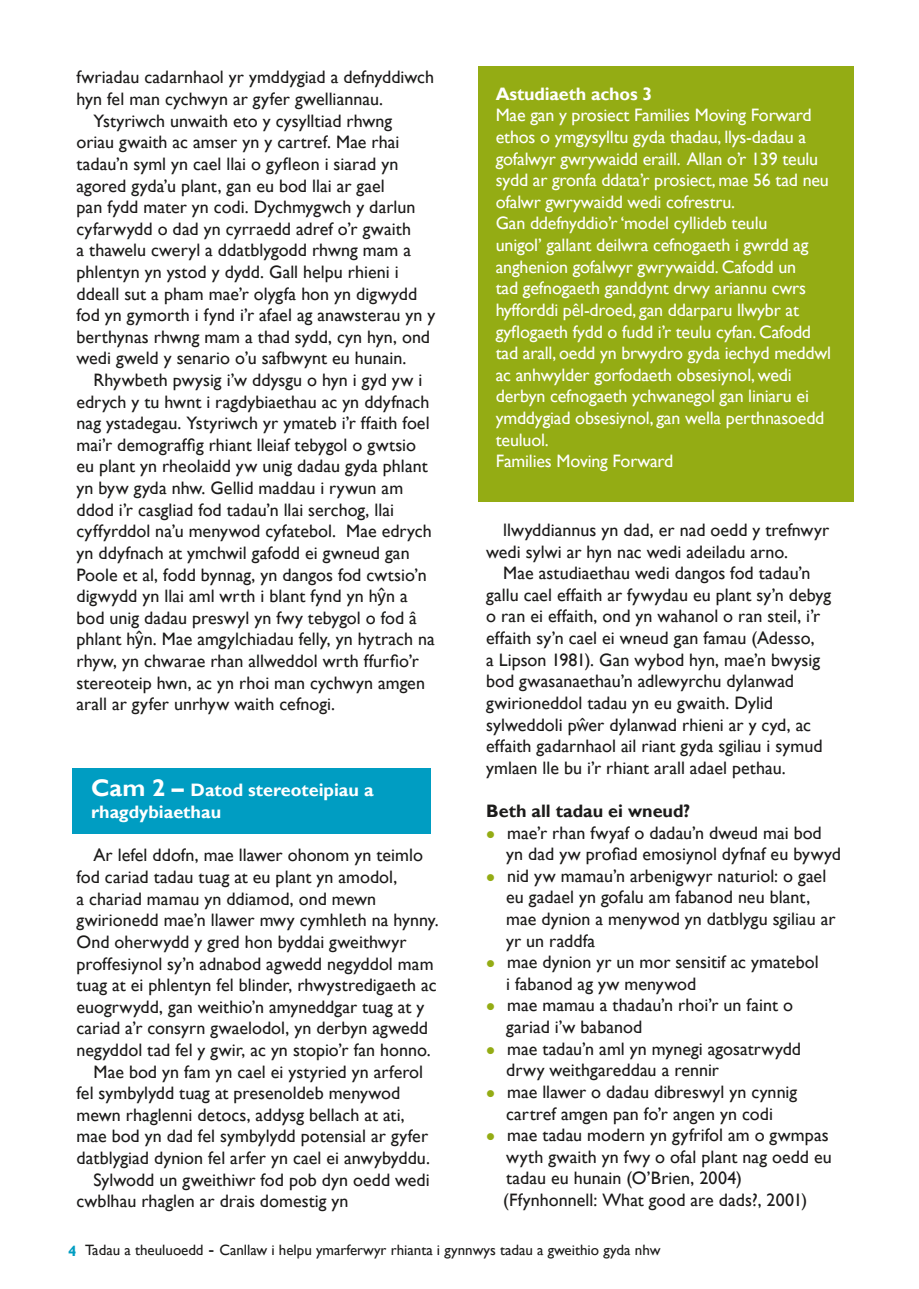
<style>
.page{position:relative;width:919px;height:1289px;background:#fff}
.page>*{position:absolute;margin:0;border:0;box-sizing:border-box;transform-origin:0 0}
.t1{font:18px/21.6px "Gill Sans";color:#1c1b1a}
.t2{font:18px/21.6px "Gill Sans";letter-spacing:-.01em;color:#fff}
.t3{font:700 18px/21.6px "Gill Sans";color:#fff}
.t4{font:700 18px "Gill Sans";color:#1c1b1a}
.t5{font:15px "Gill Sans";color:#1c1b1a}
.s1{font-family:"Trebuchet MS"}
.s2{font-size:24px}
.s3{font-family:"Trebuchet MS";font-size:16.5px}
.s4{color:#94ac14}
.s5{font-weight:700;color:#009dc2}
.s6{font-size:18px}
</style>
<div class="page">
<div style="left:477px;top:67px;width:376px;height:435px;background:#94ac14"></div>
<div style="left:72px;top:768px;width:359px;height:65px;background:#009dc2"></div>
<p class="t1" style="left:76px;top:67px;width:359px">fwriadau cadarnhaol yr ymddygiad a defnyddiwch</p>
<p class="t1" style="left:76px;top:89px;width:308px">hyn fel man cychwyn ar gyfer gwelliannau.</p>
<p class="t1" style="left:93px;top:110px;width:300px">Ystyriwch unwaith eto y cysylltiad rhwng</p>
<p class="t1" style="left:76px;top:132px;width:324px">oriau gwaith ac amser yn y cartref. Mae rhai</p>
<p class="t1" style="left:76px;top:153px;width:323px">tadau’n syml yn cael llai o gyfleon i siarad yn</p>
<p class="t1" style="left:76px;top:175px;width:310px">agored gyda’u plant, gan eu bod llai ar gael</p>
<p class="t1" style="left:76px;top:197px;width:340px">pan fydd mater yn codi. Dychmygwch y darlun</p>
<p class="t1" style="left:76px;top:218px;width:336px">cyfarwydd o dad yn cyrraedd adref o’r gwaith</p>
<p class="t1" style="left:76px;top:240px;width:336px">a thawelu cweryl a ddatblygodd rhwng mam a</p>
<p class="t1" style="left:76px;top:261px;width:324px">phlentyn yn ystod y dydd. Gall helpu rhieni i</p>
<p class="t1" style="left:76px;top:283px;width:342px">ddeall sut a pham mae’r olygfa hon yn digwydd</p>
<p class="t1" style="left:76px;top:305px;width:360px">fod yn gymorth i fynd i’r afael ag anawsterau yn y</p>
<p class="t1" style="left:76px;top:326px;width:355px">berthynas rhwng mam a thad sydd, cyn hyn, ond</p>
<p class="t1" style="left:76px;top:348px;width:331px">wedi gweld y senario o’u safbwynt eu hunain.</p>
<p class="t1" style="left:93px;top:369px;width:330px">Rhywbeth pwysig i’w ddysgu o hyn i gyd yw i</p>
<p class="t1" style="left:76px;top:391px;width:354px">edrych y tu hwnt i ragdybiaethau ac yn ddyfnach</p>
<p class="t1" style="left:76px;top:413px;width:354px">nag ystadegau. Ystyriwch yr ymateb i’r ffaith foel</p>
<p class="t1" style="left:76px;top:434px;width:341px">mai’r demograffig rhiant lleiaf tebygol o gwtsio</p>
<p class="t1" style="left:76px;top:456px;width:353px">eu plant yn rheolaidd yw unig dadau gyda phlant</p>
<p class="t1" style="left:76px;top:477px;width:328px">yn byw gyda nhw. Gellid maddau i rywun am</p>
<p class="t1" style="left:76px;top:499px;width:319px">ddod i’r casgliad fod tadau’n llai serchog, llai</p>
<p class="t1" style="left:76px;top:521px;width:357px">cyffyrddol na’u menywod cyfatebol. Mae edrych</p>
<p class="t1" style="left:76px;top:542px;width:335px">yn ddyfnach at ymchwil gafodd ei gwneud gan</p>
<p class="t1" style="left:76px;top:564px;width:351px">Poole et al, fodd bynnag, yn dangos fod cwtsio’n</p>
<p class="t1" style="left:76px;top:585px;width:333px">digwydd yn llai aml wrth i blant fynd yn h<span class="s1">ŷ</span>n a</p>
<p class="t1" style="left:76px;top:607px;width:342px">bod unig dadau preswyl yn fwy tebygol o fod â</p>
<p class="t1" style="left:76px;top:629px;width:360px">phlant h<span class="s1">ŷ</span>n. Mae amgylchiadau felly, yn hytrach na</p>
<p class="t1" style="left:76px;top:650px;width:344px">rhyw, yn chwarae rhan allweddol wrth ffurfio’r</p>
<p class="t1" style="left:76px;top:672px;width:350px">stereoteip hwn, ac yn rhoi man cychwyn amgen</p>
<p class="t1" style="left:76px;top:693px;width:260px">arall ar gyfer unrhyw waith cefnogi.</p>
<p class="t3" style="left:91px;top:779px;width:284px"><span class="s2">Cam 2 –</span> Datod stereoteipiau a rhagdybiaethau</p>
<p class="t1" style="left:93px;top:845px;width:331px">Ar lefel ddofn, mae llawer ohonom yn teimlo</p>
<p class="t1" style="left:76px;top:866px;width:322px">fod cariad tadau tuag at eu plant yn amodol,</p>
<p class="t1" style="left:76px;top:888px;width:301px">a chariad mamau yn ddiamod, ond mewn</p>
<p class="t1" style="left:76px;top:909px;width:364px">gwirionedd mae’n llawer mwy cymhleth na hynny.</p>
<p class="t1" style="left:76px;top:931px;width:331px">Ond oherwydd y gred hon byddai gweithwyr</p>
<p class="t1" style="left:76px;top:953px;width:358px">proffesiynol sy’n adnabod agwedd negyddol mam</p>
<p class="t1" style="left:76px;top:974px;width:362px">tuag at ei phlentyn fel blinder, rhwystredigaeth ac</p>
<p class="t1" style="left:76px;top:996px;width:349px">euogrwydd, gan weithio’n amyneddgar tuag at y</p>
<p class="t1" style="left:76px;top:1017px;width:353px">cariad a’r consyrn gwaelodol, yn derbyn agwedd</p>
<p class="t1" style="left:76px;top:1039px;width:356px">negyddol tad fel y gwir, ac yn stopio’r fan honno.</p>
<p class="t1" style="left:93px;top:1061px;width:331px">Mae bod yn fam yn cael ei ystyried yn arferol</p>
<p class="t1" style="left:76px;top:1082px;width:325px">fel symbylydd tuag at presenoldeb menywod</p>
<p class="t1" style="left:76px;top:1104px;width:330px">mewn rhaglenni detocs, addysg bellach at ati,</p>
<p class="t1" style="left:76px;top:1125px;width:353px">mae bod yn dad fel symbylydd potensial ar gyfer</p>
<p class="t1" style="left:76px;top:1147px;width:355px">datblygiad dynion fel arfer yn cael ei anwybyddu.</p>
<p class="t1" style="left:93px;top:1169px;width:338px">Sylwodd un gweithiwr fod pob dyn oedd wedi</p>
<p class="t1" style="left:76px;top:1190px;width:273px">cwblhau rhaglen ar drais domestig yn</p>
<p class="t3" style="left:495px;top:83px;width:158px">Astudiaeth achos 3</p>
<p class="t2" style="left:495px;top:105px;width:337px">Mae gan y prosiect Families Moving Forward ethos o ymgysylltu gyda thadau, llys-dadau a gofalwyr gwrywaidd eraill. Allan o’r 139 teulu sydd ar gronfa ddata’r prosiect, mae 56 tad neu ofalwr gwrywaidd wedi cofrestru.<br>Gan ddefnyddio’r ‘model cyllideb teulu<br>unigol’ gallant deilwra cefnogaeth i gwrdd ag anghenion gofalwyr gwrywaidd. Cafodd un<br>tad gefnogaeth ganddynt drwy ariannu cwrs hyfforddi pêl-droed, gan ddarparu llwybr at gyflogaeth fydd o fudd i’r teulu cyfan. Cafodd tad arall, oedd yn brwydro gyda iechyd meddwl ac anhwylder gorfodaeth obsesiynol, wedi derbyn cefnogaeth ychwanegol gan liniaru ei ymddygiad obsesiynol, gan wella perthnasoedd teuluol.<br>Families Moving Forward</p>
<p class="t1" style="left:486px;top:519px;width:344px;text-indent:17px">llwyddiannus yn dad, er nad oedd y trefnwyr wedi sylwi ar hyn nac wedi adeiladu arno.</p>
<p class="t1" style="left:486px;top:562px;width:346px;text-indent:17px">Mae astudiaethau wedi dangos fod tadau’n gallu cael effaith ar fywydau eu plant sy’n debyg o ran ei effaith, ond yn wahanol o ran steil, i’r effaith sy’n cael ei wneud gan famau (Adesso,<br>a Lipson 1981). Gan wybod hyn, mae’n bwysig bod gwasanaethau’n adlewyrchu dylanwad gwirioneddol tadau yn eu gwaith. Dylid sylweddoli p<span class="s3">ŵ</span>er dylanwad rhieni ar y cyd, ac effaith gadarnhaol ail riant gyda sgiliau i symud ymlaen lle bu i’r rhiant arall adael pethau.</p>
<p class="t4" style="left:486px;top:800px;width:206px">Beth all tadau ei wneud?</p>
<p class="t1" style="left:506px;top:822px;width:336px;text-indent:-20px"><span class="s4">●</span> mae’r rhan fwyaf o dadau’n dweud mai bod yn dad yw profiad emosiynol dyfnaf eu bywyd</p>
<p class="t1" style="left:506px;top:865px;width:331px;text-indent:-20px"><span class="s4">●</span> nid yw mamau’n arbenigwyr naturiol: o gael eu gadael yn gofalu am fabanod neu blant, mae dynion a menywod yn datblygu sgiliau ar yr un raddfa</p>
<p class="t1" style="left:506px;top:951px;width:314px;text-indent:-20px"><span class="s4">●</span> mae dynion yr un mor sensitif ac ymatebol i fabanod ag yw menywod</p>
<p class="t1" style="left:506px;top:994px;width:288px;text-indent:-20px"><span class="s4">●</span> mae mamau a thadau’n rhoi’r un faint o gariad i’w babanod</p>
<p class="t1" style="left:506px;top:1038px;width:296px;text-indent:-20px"><span class="s4">●</span> mae tadau’n aml yn mynegi agosatrwydd drwy weithgareddau a rennir</p>
<p class="t1" style="left:486px;top:1081px;width:312px;text-align:center"><span class="s4">●</span> mae llawer o dadau dibreswyl yn cynnig cartref amgen pan fo’r angen yn codi</p>
<p class="t1" style="left:503px;top:1124px;width:330px;text-indent:-17px"><span class="s4">●</span> mae tadau modern yn gyfrifol am o gwmpas wyth gwaith yn fwy o ofal plant nag oedd eu tadau eu hunain (O’Brien, 2004) (Ffynhonnell: What good are dads?, 2001)</p>
<p class="t5" style="left:68px;top:1241px;width:594px"><span class="s5">4</span> Tadau a theuluoedd <span class="s6">-</span> Canllaw i helpu ymarferwyr rhianta i gynnwys tadau a gweithio gyda nhw</p>
</div>
